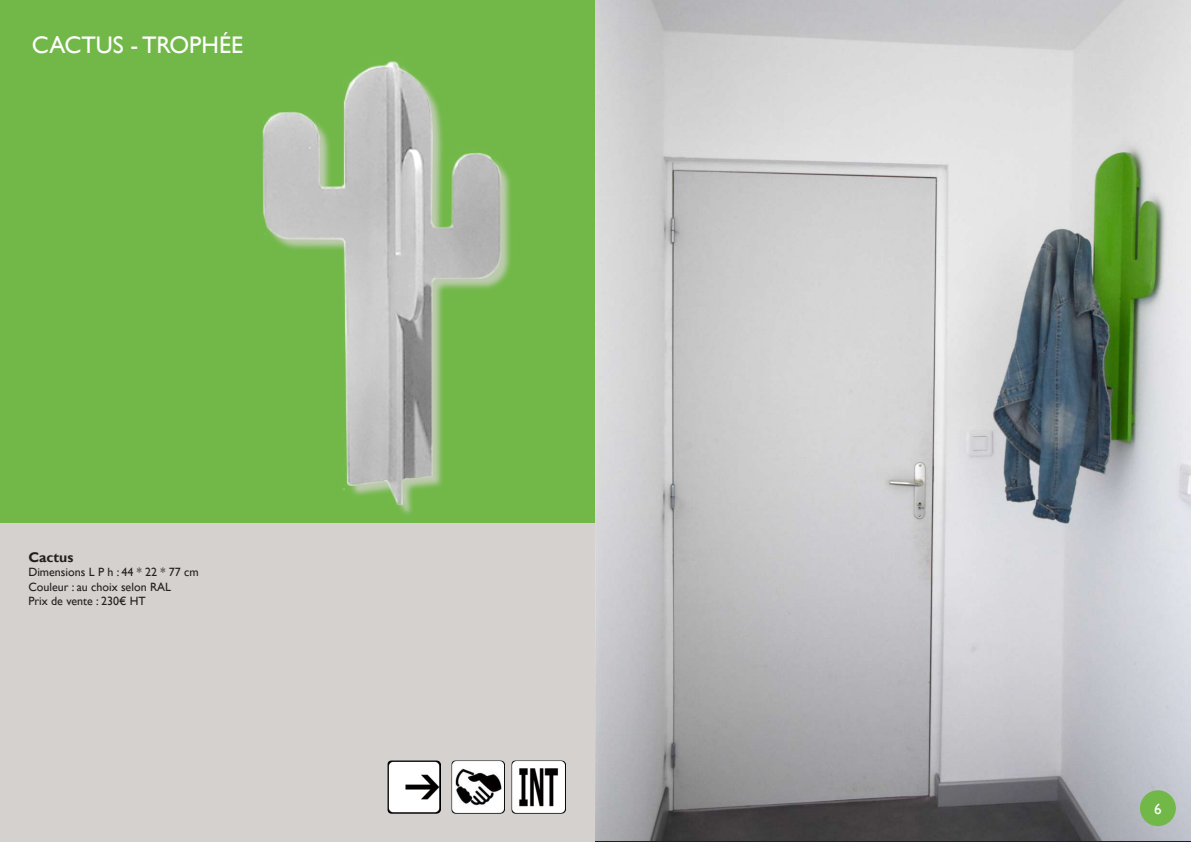
<style>
.page{position:relative;width:1191px;height:842px;background:#fff}
.page>*{position:absolute;margin:0;border:0;box-sizing:border-box;transform-origin:0 0}
.t1{font:24px "Gill Sans";color:#fff}
.t2{font:15px "Gill Sans";color:#fff}
.t3{font:700 14px "Gill Sans";color:#231f20}
.t4{font:12px/14.4px "Gill Sans";color:#231f20}
</style>
<div class="page">
<div style="left:0;top:0;width:595px;height:523px;background:#72b849"></div>
<div style="left:0;top:523px;width:595px;height:319px;background:#d5d1ce"></div>
<img style="left:512px;top:760px;width:53px;height:54px">
<img style="left:451px;top:760px;width:54px;height:54px">
<img style="left:388px;top:760px;width:53px;height:54px">
<img style="left:595px;top:0;width:596px;height:840px">
<div style="left:265px;top:64px;width:248px;height:452px;background:#d5d1ce;opacity:.75"></div>
<img style="left:262px;top:59px;width:243px;height:457px">
<div style="left:1140px;top:790px;width:35px;height:36px;background:#72b849;border-radius:50%"></div>
<h1 class="t1" style="left:32px;top:31px;width:17px">cactus</h1>
<h1 class="t1" style="left:131px;top:31px;width:28px">- troph</h1>
<h1 class="t1" style="left:219px;top:31px;width:23px">ée</h1>
<p class="t3" style="left:28px;top:549px;width:47px">Cactus</p>
<p class="t4" style="left:28px;top:565px;width:172px">Dimensions L P h : 44 * 22 * 77 cm<br>Couleur : au choix selon RAL<br>Prix de vente : 230€ HT</p>
<p class="t2" style="left:1154px;top:800px;width:9px">6</p>
</div>
